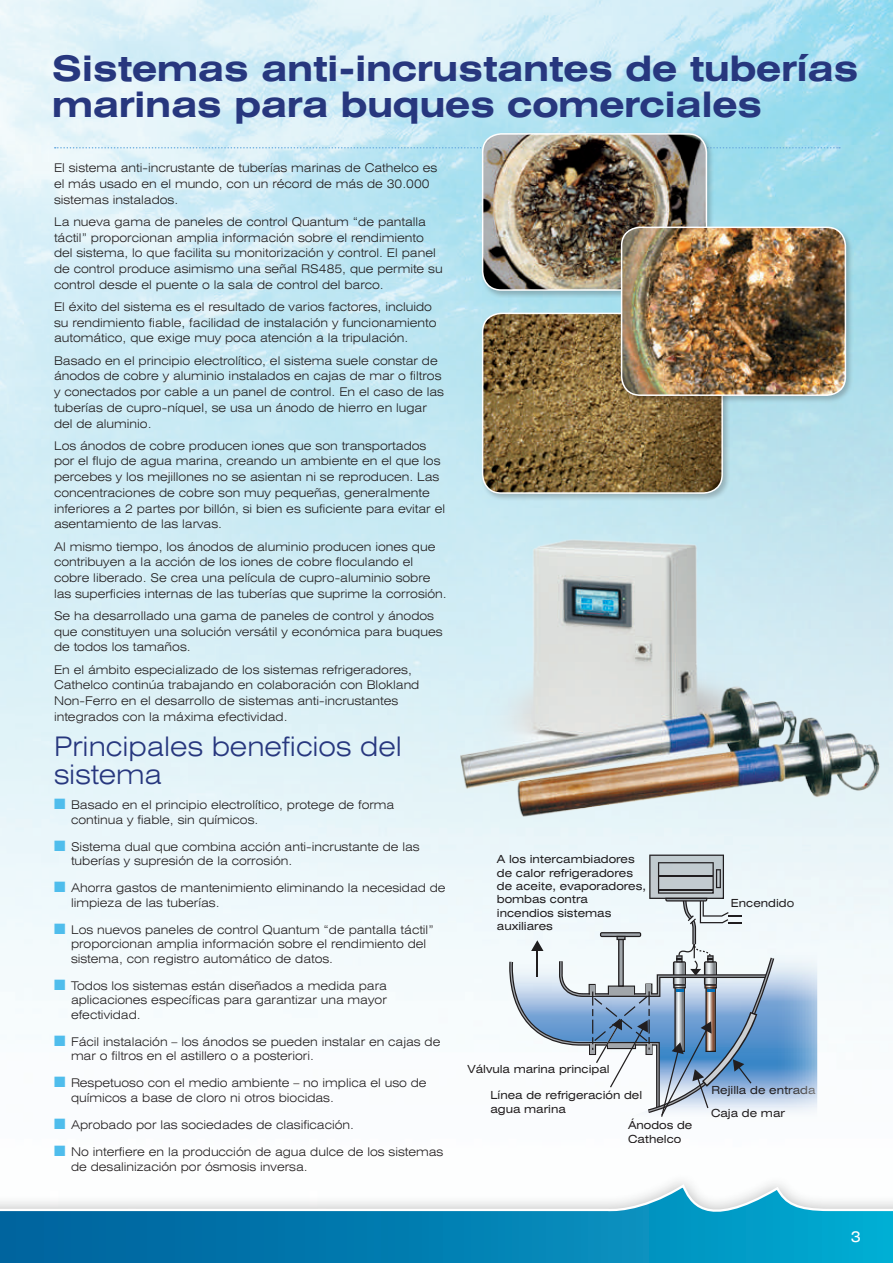
<style>
.page{position:relative;width:893px;height:1263px;background:#fff}
.page>*{position:absolute;margin:0;border:0;box-sizing:border-box;transform-origin:0 0}
.t1{font:700 expanded 35.25px/36px "Swiss 721 BT";letter-spacing:-.01em;color:#27377e}
.t2{font:300 expanded 27px/28.5px "Swiss 721 BT";color:#27377e}
.t3{font:expanded 15px "Swiss 721 BT";color:#fff}
.t4{font:300 expanded 12px/15.8px "Swiss 721 BT";color:#231f20}
.t5{font:expanded 11.1px/13.4px "Swiss 721 BT";color:#231f20}
.s1{color:#4fbdec}
</style>
<div class="page">
<img style="left:0;top:0;width:893px;height:1103px">
<img style="left:0;top:581px;width:1px;height:662px">
<div style="left:0;top:1172px;width:893px;height:91px;background:#fdfefe"></div>
<svg style="left:0;top:1182px;width:893px;height:81px"></svg>
<svg style="left:55px;top:147px;width:785px;height:2px"></svg>
<div style="left:480px;top:131px;width:234px;height:167px;background:#231f20;opacity:.25"></div>
<img style="left:483px;top:134px;width:223px;height:156px">
<div style="left:482px;top:133px;width:225px;height:158px;border:2px solid #fff;border-radius:19px"></div>
<div style="left:480px;top:311px;width:250px;height:191px;background:#231f20;opacity:.25"></div>
<img style="left:483px;top:313px;width:239px;height:180px">
<div style="left:482px;top:313px;width:241px;height:181px;border:2px solid #fff;border-radius:19px"></div>
<div style="left:619px;top:225px;width:234px;height:179px;background:#231f20;opacity:.25"></div>
<img style="left:622px;top:227px;width:223px;height:168px">
<div style="left:621px;top:227px;width:225px;height:169px;border:2px solid #fff;border-radius:19px"></div>
<img style="left:446px;top:524px;width:446px;height:320px">
<img style="left:774px;top:952px;width:43px;height:161px">
<svg style="left:509px;top:854px;width:265px;height:263px"></svg>
<h1 class="t1" style="left:52px;top:50px;width:808px">Sistemas anti-incrustantes de tuberías marinas para buques comerciales</h1>
<p class="t4" style="left:54px;top:160px;width:385px">El sistema anti-incrustante de tuberías marinas de Cathelco es el más usado en el mundo, con un récord de más de 30.000 sistemas instalados.</p>
<p class="t4" style="left:54px;top:214px;width:390px">La nueva gama de paneles de control Quantum “de pantalla táctil” proporcionan amplia información sobre el rendimiento del sistema, lo que facilita su monitorización y control. El panel de control produce asimismo una señal RS485, que permite su control desde el puente o la sala de control del barco.</p>
<p class="t4" style="left:54px;top:299px;width:384px">El éxito del sistema es el resultado de varios factores, incluido su rendimiento fiable, facilidad de instalación y funcionamiento automático, que exige muy poca atención a la tripulación.</p>
<p class="t4" style="left:54px;top:352px;width:392px">Basado en el principio electrolítico, el sistema suele constar de ánodos de cobre y aluminio instalados en cajas de mar o filtros y conectados por cable a un panel de control. En el caso de las tuberías de cupro-níquel, se usa un ánodo de hierro en lugar del de aluminio.</p>
<p class="t4" style="left:54px;top:437px;width:393px">Los ánodos de cobre producen iones que son transportados por el flujo de agua marina, creando un ambiente en el que los percebes y los mejillones no se asientan ni se reproducen. Las concentraciones de cobre son muy pequeñas, generalmente inferiores a 2 partes por billón, si bien es suficiente para evitar el asentamiento de las larvas.</p>
<p class="t4" style="left:54px;top:538px;width:394px">Al mismo tiempo, los ánodos de aluminio producen iones que contribuyen a la acción de los iones de cobre floculando el cobre liberado. Se crea una película de cupro-aluminio sobre las superficies internas de las tuberías que suprime la corrosión.</p>
<p class="t4" style="left:54px;top:608px;width:390px">Se ha desarrollado una gama de paneles de control y ánodos que constituyen una solución versátil y económica para buques de todos los tamaños.</p>
<p class="t4" style="left:54px;top:661px;width:367px">En el ámbito especializado de los sistemas refrigeradores, Cathelco continúa trabajando en colaboración con Blokland Non-Ferro en el desarrollo de sistemas anti-incrustantes integrados con la máxima efectividad.</p>
<h2 class="t2" style="left:54px;top:732px;width:349px">Principales beneficios del sistema</h2>
<p class="t4" style="left:71px;top:798px;width:325px;line-height:14.4px;text-indent:-17px"><span class="s1">■</span> Basado en el principio electrolítico, protege de forma continua y fiable, sin químicos.</p>
<p class="t4" style="left:71px;top:839px;width:350px;line-height:14.4px;text-indent:-17px"><span class="s1">■</span> Sistema dual que combina acción anti-incrustante de las tuberías y supresión de la corrosión.</p>
<p class="t4" style="left:71px;top:881px;width:376px;line-height:14.4px;text-indent:-17px"><span class="s1">■</span> Ahorra gastos de mantenimiento eliminando la necesidad de limpieza de las tuberías.</p>
<p class="t4" style="left:71px;top:922px;width:364px;line-height:14.4px;text-indent:-17px"><span class="s1">■</span> Los nuevos paneles de control Quantum “de pantalla táctil” proporcionan amplia información sobre el rendimiento del sistema, con registro automático de datos.</p>
<p class="t4" style="left:71px;top:978px;width:317px;line-height:14.4px;text-align:justify;text-indent:-17px"><span class="s1">■</span> Todos los sistemas están diseñados a medida para aplicaciones específicas para garantizar una mayor efectividad.</p>
<p class="t4" style="left:71px;top:1034px;width:371px;line-height:14.4px;text-indent:-17px"><span class="s1">■</span> Fácil instalación – los ánodos se pueden instalar en cajas de mar o filtros en el astillero o a posteriori.</p>
<p class="t4" style="left:71px;top:1076px;width:357px;line-height:14.4px;text-indent:-17px"><span class="s1">■</span> Respetuoso con el medio ambiente – no implica el uso de químicos a base de cloro ni otros biocidas.</p>
<p class="t4" style="left:54px;top:1117px;width:302px"><span class="s1">■</span> Aprobado por las sociedades de clasificación.</p>
<p class="t4" style="left:71px;top:1145px;width:374px;line-height:14.4px;text-indent:-17px"><span class="s1">■</span> No interfiere en la producción de agua dulce de los sistemas de desalinización por ósmosis inversa.</p>
<p class="t5" style="left:497px;top:852px;width:151px">A los intercambiadores de calor refrigeradores de aceite, evaporadores, bombas contra incendios sistemas auxiliares</p>
<p class="t5" style="left:731px;top:897px;width:65px">Encendido</p>
<p class="t5" style="left:467px;top:1062px;width:144px">Válvula marina principal</p>
<p class="t5" style="left:490px;top:1088px;width:153px">Línea de refrigeración del agua marina</p>
<p class="t5" style="left:711px;top:1079px;width:106px;line-height:22.5px">Rejilla de entrada<br>Caja de mar</p>
<p class="t5" style="left:628px;top:1119px;width:66px">Ánodos de<br>Cathelco</p>
<p class="t3" style="left:851px;top:1227px;width:12px">3</p>
</div>
